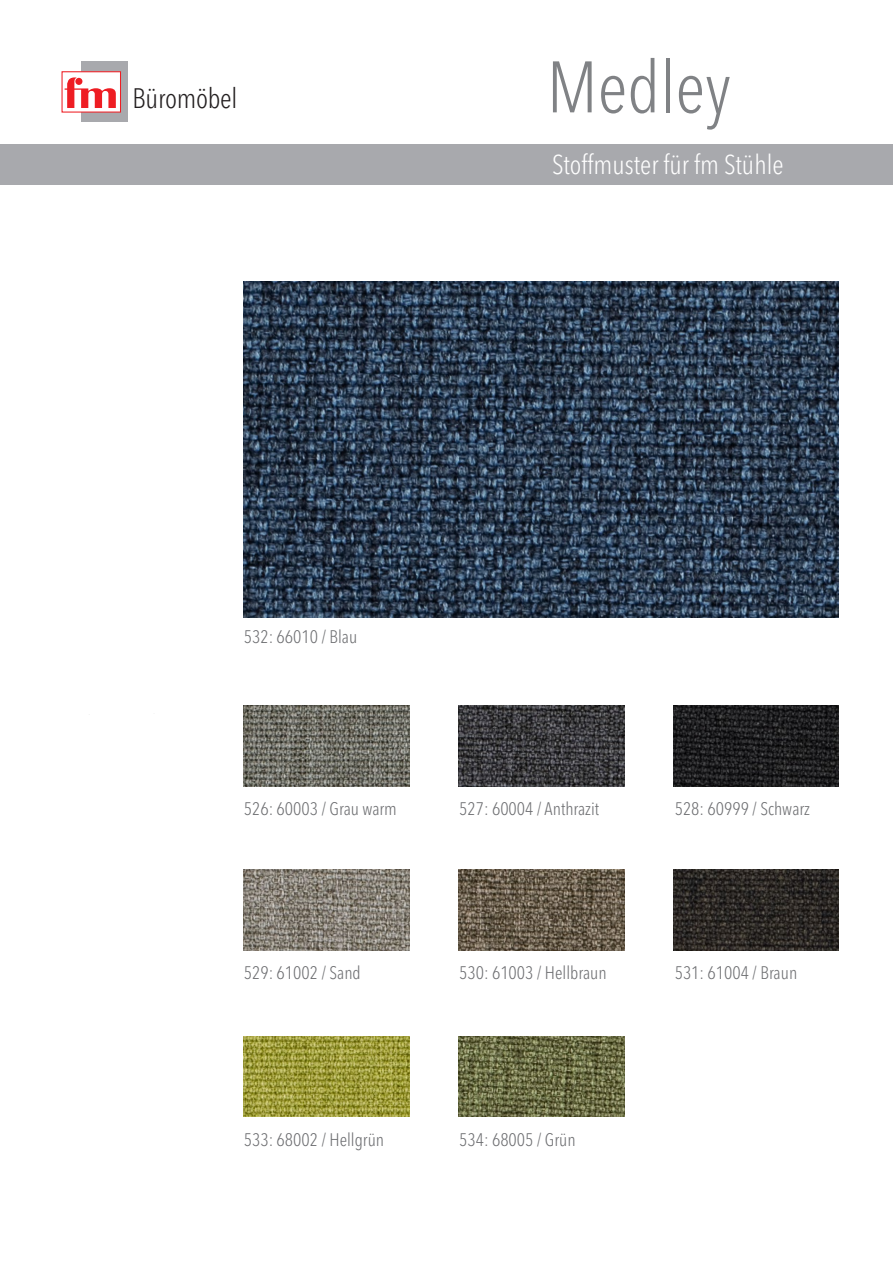
<style>
.page{position:relative;width:893px;height:1263px;background:#fff}
.page>*{position:absolute;margin:0;border:0;box-sizing:border-box;transform-origin:0 0}
.t1{font:300 condensed 72px "Avenir Next LT Pro";color:#808285}
.t2{font:300 condensed 27.9px "Avenir Next LT Pro";letter-spacing:-.01em;color:#231f20}
.t3{font:300 condensed 27px "Avenir Next LT Pro";color:#fff}
.t4{font:300 condensed 18px "Avenir Next LT Pro";color:#6c6d70}
</style>
<div class="page">
<div style="left:0;top:145px;width:893px;height:40px;background:#a8a9ad"></div>
<img style="left:244px;top:281px;width:595px;height:336px">
<img style="left:244px;top:705px;width:166px;height:81px">
<img style="left:244px;top:870px;width:166px;height:80px">
<img style="left:244px;top:1036px;width:166px;height:81px">
<img style="left:458px;top:705px;width:166px;height:81px">
<img style="left:458px;top:870px;width:166px;height:80px">
<img style="left:458px;top:1036px;width:166px;height:81px">
<img style="left:673px;top:705px;width:166px;height:81px">
<img style="left:673px;top:870px;width:166px;height:80px">
<div style="left:81px;top:62px;width:47px;height:60px;background:#a8a9ad"></div>
<div style="left:62px;top:71px;width:59px;height:42px;background:#fff;border:1px solid #ee1d23"></div>
<svg style="left:65px;top:77px;width:51px;height:31px"></svg>
<div style="left:75px;top:78px;width:7px;height:7px;background:#ee1d23;border-radius:50%"></div>
<p class="t2" style="left:133px;top:82px;width:106px">Büromöbel</p>
<p class="t1" style="left:547px;top:44px;width:186px">Medley</p>
<p class="t3" style="left:552px;top:148px;width:233px">Stoffmuster für fm Stühle</p>
<p class="t4" style="left:244px;top:626px;width:115px">532: 66010 / Blau</p>
<p class="t4" style="left:244px;top:798px;width:155px">526: 60003 / Grau warm</p>
<p class="t4" style="left:459px;top:798px;width:142px">527: 60004 / Anthrazit</p>
<p class="t4" style="left:675px;top:798px;width:137px">528: 60999 / Schwarz</p>
<p class="t4" style="left:244px;top:962px;width:119px">529: 61002 / Sand</p>
<p class="t4" style="left:459px;top:962px;width:149px">530: 61003 / Hellbraun</p>
<p class="t4" style="left:675px;top:962px;width:124px">531: 61004 / Braun</p>
<p class="t4" style="left:244px;top:1129px;width:142px">533: 68002 / Hellgrün</p>
<p class="t4" style="left:459px;top:1129px;width:118px">534: 68005 / Grün</p>
</div>
